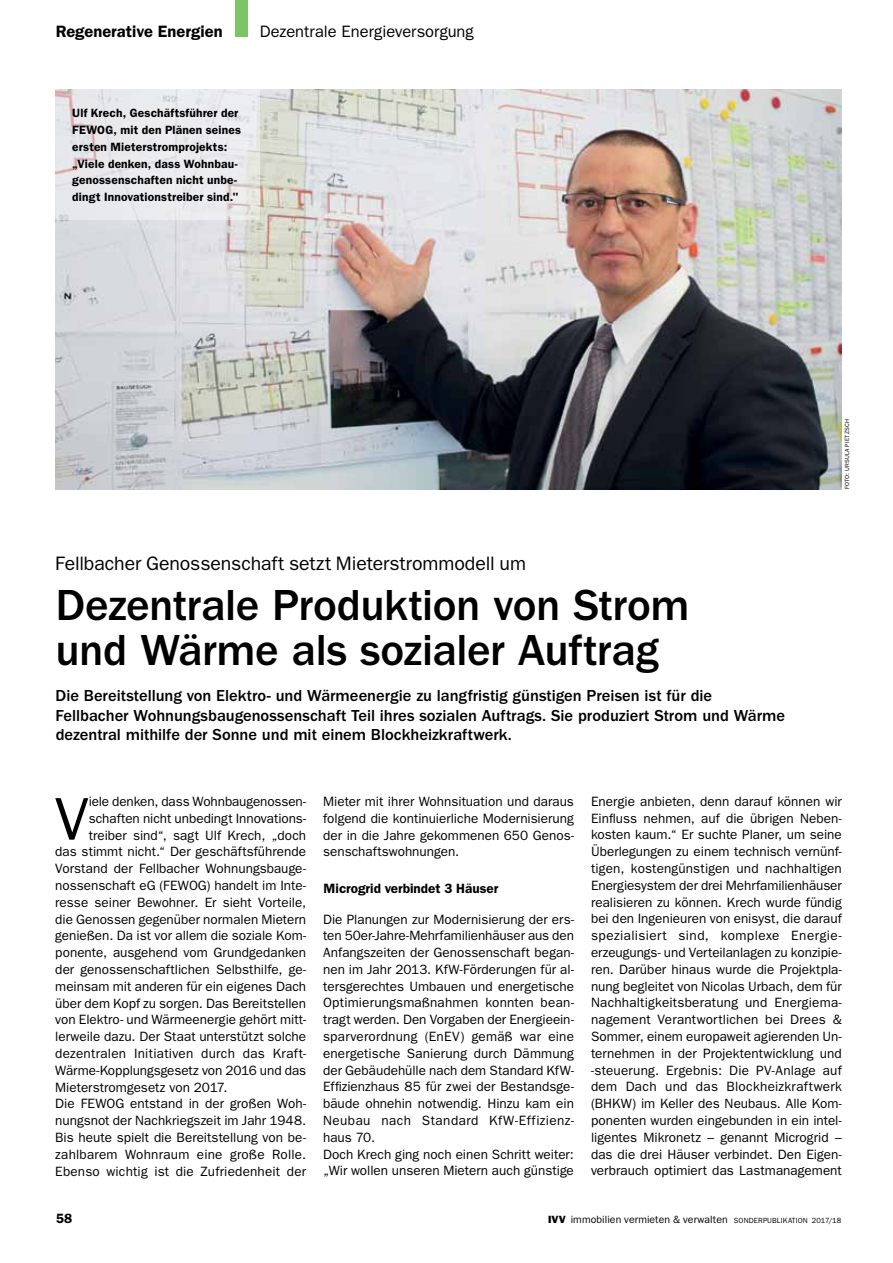
<style>
.page{position:relative;width:893px;height:1263px;background:#fff}
.page>*{position:absolute;margin:0;border:0;box-sizing:border-box;transform-origin:0 0}
.t1{font:60.45px "ITC Franklin Gothic Std";color:#000}
.t2{font:500 45px/45px "ITC Franklin Gothic Std";letter-spacing:-.01em;color:#000}
.t3{font:19.5px "ITC Franklin Gothic Std";letter-spacing:-.005em;color:#000}
.t4{font:500 16.5px/19.5px "ITC Franklin Gothic Std";color:#000}
.t5{font:16.5px "ITC Franklin Gothic Std";letter-spacing:-.005em;color:#000}
.t6{font:600 16.5px "ITC Franklin Gothic Std";color:#000}
.t7{font:13.5px/16.8px "ITC Franklin Gothic Std";color:#000;text-align:justify}
.t8{font:600 13.5px "ITC Franklin Gothic Std";color:#000}
.t9{font:600 12px/16.8px "ITC Franklin Gothic Std";letter-spacing:.015em;color:#000}
.t10{font:10.5px "ITC Franklin Gothic Std";letter-spacing:.01em;color:#000}
.t11{font:6px "ITC Franklin Gothic Std";letter-spacing:.03em;color:#000}
.s1{font-family:"ITC Franklin Gothic Std Hvy"}
.s2{font-size:7.5px}
</style>
<div class="page">
<img style="left:55px;top:89px;width:787px;height:400px">
<svg style="left:55px;top:89px;width:204px;height:131px;background:#e8e7ea"></svg>
<p class="t6" style="left:56px;top:21px;width:168px">Regenerative Energien</p>
<p class="t5" style="left:260px;top:22px;width:216px">Dezentrale Energieversorgung</p>
<p class="t9" style="left:72px;top:105px;width:170px">Ulf Krech, Geschäftsführer der<br>FEWOG, mit den Plänen seines ersten Mieterstromprojekts: „Viele denken, dass Wohnbau&shy;genossenschaften nicht unbe&shy;dingt Innovationstreiber sind."</p>
<h3 class="t3" style="left:55px;top:553px;width:472px">Fellbacher Genossenschaft setzt Mieterstrommodell um</h3>
<h2 class="t2" style="left:55px;top:583px;width:635px">Dezentrale Produktion von Strom und Wärme als sozialer Auftrag</h2>
<p class="t4" style="left:56px;top:686px;width:731px">Die Bereitstellung von Elektro- und Wärmeenergie zu langfristig günstigen Preisen ist für die<br>Fellbacher Wohnungsbaugenossenschaft Teil ihres sozialen Auftrags. Sie produziert Strom und Wärme dezentral mithilfe der Sonne und mit einem Blockheizkraftwerk.</p>
<p class="t11" style="left:844px;top:489px;width:71px;rotate:-90deg">Foto: U rsula Pietzsch</p>
<h1 class="t1" style="left:55px;top:784px;width:35px">V</h1>
<p class="t7" style="left:89px;top:793px;width:219px">iele denken, dass Wohnbaugenossen-</p>
<p class="t7" style="left:89px;top:810px;width:219px">schaften nicht unbedingt I nnovations-</p>
<p class="t7" style="left:89px;top:827px;width:219px">treiber sind“, sagt U lf Krech, „doch</p>
<p class="t7" style="left:55px;top:843px;width:252px">das stimmt nicht.“ Der geschäftsführende</p>
<p class="t7" style="left:55px;top:860px;width:252px">Vorstand der Fellbacher Wohnungsbauge-</p>
<p class="t7" style="left:55px;top:877px;width:252px">nossenschaft eG (FEWOG) handelt im I nte-</p>
<p class="t7" style="left:55px;top:894px;width:252px">resse seiner Bewohner. Er sieht Vorteile,</p>
<p class="t7" style="left:55px;top:911px;width:252px">die Genossen gegenüber normalen Mietern</p>
<p class="t7" style="left:55px;top:927px;width:252px">genießen. Da ist vor allem die soziale Kom-</p>
<p class="t7" style="left:55px;top:944px;width:252px">ponente, ausgehend vom Grundgedanken</p>
<p class="t7" style="left:55px;top:961px;width:252px">der genossenschaftlichen Selbsthilfe, ge-</p>
<p class="t7" style="left:55px;top:978px;width:252px">meinsam mit anderen für ein eigenes Dach</p>
<p class="t7" style="left:55px;top:995px;width:252px">über dem Kopf zu sorgen. Das Bereitstellen</p>
<p class="t7" style="left:55px;top:1011px;width:252px">von Elektro- und Wärmeenergie gehört mitt-</p>
<p class="t7" style="left:55px;top:1028px;width:252px">lerweile dazu. Der Staat unterstützt solche</p>
<p class="t7" style="left:55px;top:1045px;width:252px">dezentralen I nitiativen durch das Kraft-</p>
<p class="t7" style="left:55px;top:1062px;width:252px">Wärme-Kopplungsgesetz von 2016 und das</p>
<p class="t7" style="left:55px;top:1079px;width:174px">Mieterstromgesetz von 2017.</p>
<p class="t7" style="left:55px;top:1095px;width:252px">Die FEWOG entstand in der großen Woh-</p>
<p class="t7" style="left:55px;top:1112px;width:252px">nungsnot der Nachkriegszeit im Jahr 1948.</p>
<p class="t7" style="left:55px;top:1129px;width:252px">Bis heute spielt die Bereitstellung von be-</p>
<p class="t7" style="left:55px;top:1146px;width:252px">zahlbarem Wohnraum eine große Rolle.</p>
<p class="t7" style="left:55px;top:1163px;width:252px">Ebenso wichtig ist die Zufriedenheit der</p>
<p class="t8" style="left:56px;top:1211px;width:18px">58</p>
<p class="t7" style="left:323px;top:793px;width:252px">Mieter mit ihrer Wohnsituation und daraus folgend die kontinuierliche Modernisierung der in die Jahre gekommenen 650 Genos&shy;senschaftswohnungen.</p>
<p class="t8" style="left:324px;top:880px;width:176px">Microgrid verbindet 3 Häuser</p>
<p class="t7" style="left:323px;top:911px;width:252px;text-align:left">Die Planungen zur Modernisierung der ers&shy;ten 50er-Jahre-Mehrfamilienhäuser aus den Anfangszeiten der Genossenschaft began&shy;nen im Jahr 2013. KfW-Förderungen für al&shy;tersgerechtes U mbauen und energetische Optimierungsmaßnahmen konnten bean&shy;tragt werden. Den Vorgaben der Energieein&shy;sparverordnung (EnEV) gemäß war eine energetische Sanierung durch Dämmung der Gebäudehülle nach dem Standard KfW-Effizienzhaus 85 für zwei der Bestandsge&shy;bäude ohnehin notwendig. Hinzu kam ein Neubau nach Standard KfW-Effizienz&shy;haus 70.<br>Doch Krech ging noch einen Schritt weiter: „Wir wollen unseren Mietern auch günstige</p>
<p class="t7" style="left:591px;top:793px;width:252px">Energie anbieten, denn darauf können wir Einfluss nehmen, auf die übrigen Neben&shy;kosten kaum.“ Er suchte Planer, um seine Überlegungen zu einem technisch vernünf&shy;tigen, kostengünstigen und nachhaltigen Energiesystem der drei Mehrfamilienhäuser realisieren zu können. Krech wurde fündig bei den I ngenieuren von enisyst, die darauf spezialisiert sind, komplexe Energie&shy;erzeugungs- und Verteilanlagen zu konzipie&shy;ren. Darüber hinaus wurde die Projektpla&shy;nung begleitet von Nicolas U rbach, dem für Nachhaltigkeitsberatung und Energiema&shy;nagement Verantwortlichen bei Drees &amp; Sommer, einem europaweit agierenden U n&shy;ternehmen in der Projektentwicklung und -steuerung. Ergebnis: Die PV-Anlage auf dem Dach und das Blockheizkraftwerk (BHKW) im Keller des Neubaus. Alle Kom&shy;ponenten wurden eingebunden in ein intel&shy;ligentes Mikronetz – genannt Microgrid – das die drei Häuser verbindet. Den Eigen&shy;verbrauch optimiert das Lastmanagement</p>
<p class="t10" style="left:548px;top:1213px;width:295px"><span class="s1">IVV</span> immobilien vermieten &amp; verwalten <span class="s2">sonderpublikation 2017/18</span></p>
</div>
